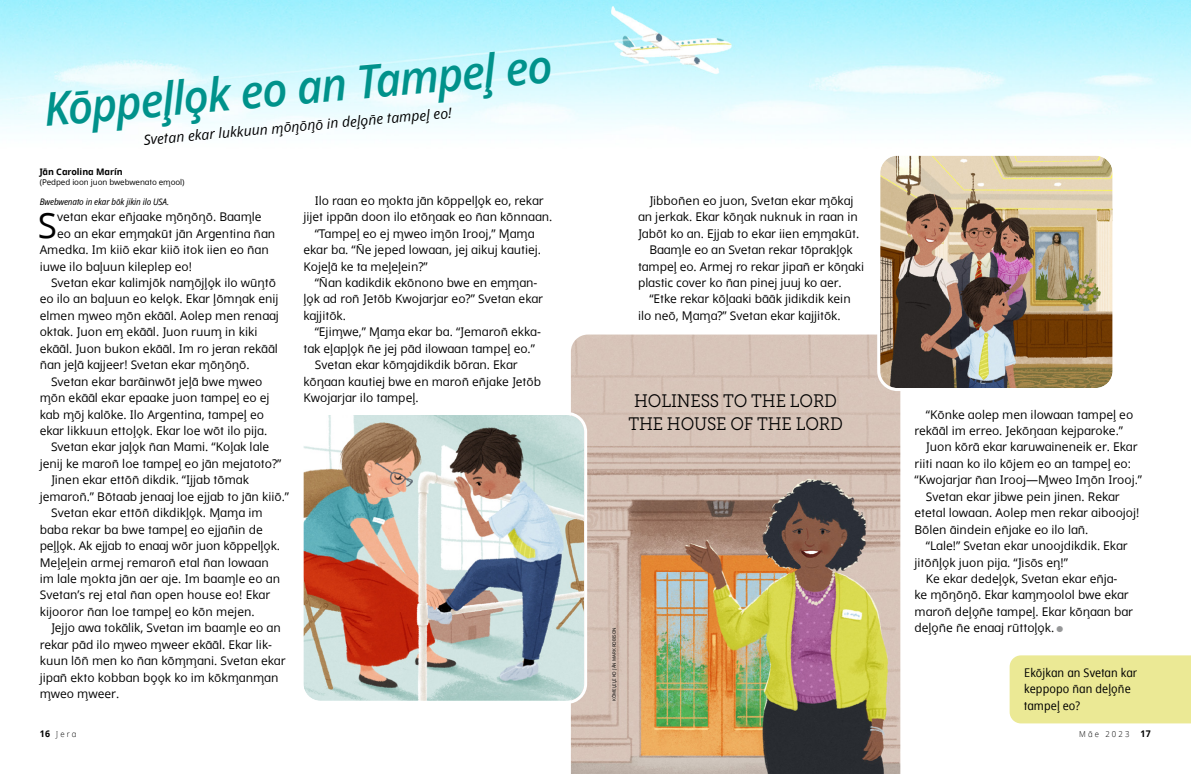
<style>
.page{position:relative;width:1191px;height:774px;background:#fff}
.page>*{position:absolute;margin:0;border:0;box-sizing:border-box;transform-origin:0 0}
.t1{font:italic 600 46px "Dots Solidlds Lat";color:#00928b;scale:.96 1}
.p1_first{font:35px "Dots Solidlds Lat";color:#000}
.Holiness_to_the_Lord{font:18px/23px "Museo Slablds Lat 300";letter-spacing:-.01em;color:#000;text-align:center;scale:.92 1}
.t2{font:italic 14px "Dots Solidlds Lat";color:#000}
.p1{font:12px/16.4px "Dots Solidlds Lat";color:#000}
.p1_first-2{font:12px "Dots Solidlds Lat";color:#000}
.t3{font:12px/16.6px "Dots Solid Condlds Lat";letter-spacing:.01em;color:#000}
.p1_bio{font:italic 9px "Dots Solid Condlds Lat";letter-spacing:-.01em;color:#000}
.p1_author-name{font:700 9px "Dots Solidlds Lat";letter-spacing:-.005em;color:#000}
.t4{font:300 8.2px "Dots Solidlds Lat";letter-spacing:.28em;color:#000;scale:.95 1}
.p1_author-role{font:8px "Dots Solidlds Lat";letter-spacing:-.005em;color:#000}
.t5{font:4.5px "Dots Solidlds Lat";color:#000}
.s1{font-family:"Ding P Ilds Dpi";font-size:8.5px;color:#969798}
.s2{font-weight:700;font-size:9.2px}
</style>
<div class="page">
<div style="left:1009px;top:655px;width:182px;height:68px;background:#ebe995"></div>
<img style="left:571px;top:334px;width:329px;height:440px">
<img style="left:304px;top:415px;width:280px;height:286px">
<div style="left:300px;top:412px;width:287px;height:292px;border:3px solid #fff;border-radius:19px"></div>
<img style="left:0;top:0;width:1191px;height:129px">
<img style="left:880px;top:157px;width:231px;height:231px">
<div style="left:877px;top:153px;width:238px;height:238px;border:3px solid #fff;border-radius:19px"></div>
<p class="t1" style="left:41px;top:75px;width:533px;rotate:-5deg">Kōppeļlo̧k eo an Tampeļ eo</p>
<p class="p1_author-name" style="left:40px;top:165px;width:85px">Jān Carolina Marín</p>
<p class="p1_author-role" style="left:40px;top:177px;width:146px">(Pedped ioon juon bwebwenato em̧ool)</p>
<p class="t2" style="left:143px;top:129px;width:311px;rotate:-5deg">Svetan ekar lukkuun m̧ōņōņō in deļo̧n̄e tampeļ eo!</p>
<p class="p1_bio" style="left:40px;top:195px;width:131px">Bwebwenato in ekar bōk jikin ilo USA.</p>
<p class="p1_first" style="left:38px;top:199px;width:21px">S</p>
<p class="p1_first-2" style="left:57px;top:208px;width:206px">vetan ekar en̄jaake m̧ōņōņō. Baam̧le</p>
<p class="p1_first-2" style="left:57px;top:224px;width:219px">eo an ekar em̧m̧akūt jān Argentina n̄an</p>
<p class="p1_first-2" style="left:40px;top:241px;width:230px">Amedka. Im kiiō ekar kiiō itok iien eo n̄an</p>
<p class="p1_first-2" style="left:40px;top:257px;width:154px">iuwe ilo baļuun kileplep eo!</p>
<p class="p1" style="left:40px;top:274px;width:241px;text-indent:11px">Svetan ekar kalimjōk nam̧ōjļo̧k ilo wūņtō eo ilo an baļuun eo kelo̧k. Ekar ļōmņak enij elmen m̧weo m̧ōn ekāāl. Aolep men renaaj oktak. Juon em̧ ekāāl. Juon ruum̧ in kiki ekāāl. Juon bukon ekāāl. Im ro jeran rekāāl n̄an jeļā kajjeer! Svetan ekar m̧ōņōņō.</p>
<p class="p1" style="left:40px;top:373px;width:231px;text-align:center">Svetan ekar barāinwōt jeļā bwe m̧weo m̧ōn ekāāl ekar epaake juon tampeļ eo ej kab m̧ōj kalōke. Ilo Argentina, tampeļ eo ekar likkuun ettoļo̧k. Ekar loe wōt ilo pija.</p>
<p class="p1" style="left:40px;top:439px;width:243px;text-align:center">Svetan ekar jaļo̧k n̄an Mami. “Koļak lale jenij ke maron̄ loe tampeļ eo jān mejatoto?”</p>
<p class="p1" style="left:40px;top:472px;width:251px;text-indent:11px">Jinen ekar ettōn̄ dikdik. “Ijjab tōmak jemaron̄.” Bōtaab jenaaj loe ejjab to jān kiiō.”</p>
<p class="p1" style="left:40px;top:505px;width:242px;text-indent:11px">Svetan ekar ettōn̄ dikdikļo̧k. M̧am̧a im baba rekar ba bwe tampeļ eo ejjan̄in de peļļo̧k. Ak ejjab to enaaj wōr juon kōppelļo̧k.<br>Meļeļein armej remaron̄ etal n̄an lowaan im lale m̧okta jān aer aje. Im baam̧le eo an Svetan’s rej etal n̄an open house eo! Ekar kijooror n̄an loe tampeļ eo kōn mejen.</p>
<p class="p1" style="left:40px;top:620px;width:247px;text-indent:11px">Jejjo awa tokālik, Svetan im baam̧le eo an rekar pād ilo m̧weo m̧weer ekāāl. Ekar lik&shy;kuun lōn̄ men ko n̄an kōm̧m̧ani. Svetan ekar jipan̄ ekto kobban bo̧o̧k ko im kōkm̧anm̧an m̧weo m̧weer.</p>
<p class="p1" style="left:303px;top:192px;width:250px;text-align:center">Ilo raan eo m̧okta jān kōppelļo̧k eo, rekar jijet ippān doon ilo etōņaak eo n̄an kōnnaan.</p>
<p class="p1" style="left:303px;top:225px;width:239px;text-indent:11px">“Tampeļ eo ej m̧weo im̧ōn Irooj,” M̧am̧a ekar ba. “N̄e jeped lowaan, jej aikuj kautiej.<br>Kojeļā ke ta meļeļein?”</p>
<p class="p1" style="left:303px;top:274px;width:241px;text-indent:11px">“N̄an kadikdik ekōnono bwe en em̧m̧an&shy;ļo̧k ad ron̄ Jetōb Kwojarjar eo?” Svetan ekar kajjitōk.</p>
<p class="p1" style="left:303px;top:324px;width:239px;text-indent:11px">“Ejim̧we,” M̧am̧a ekar ba. “Jemaron̄ ekka&shy;tak eļapļo̧k n̄e jej pād ilowaan tampeļ eo.”</p>
<p class="p1" style="left:303px;top:357px;width:239px;text-indent:11px">Svetan ekar kōm̧ajdikdik bōran. Ekar kōņaan kautiej bwe en maron̄ en̄jake Jetōb<br>Kwojarjar ilo tampeļ.</p>
<p class="p1" style="left:638px;top:192px;width:223px;text-align:center">Jibbon̄en eo juon, Svetan ekar m̧ōkaj an jerkak. Ekar kōņak nuknuk in raan in<br>Jabōt ko an. Ejjab to ekar iien em̧m̧akūt.</p>
<p class="p1" style="left:638px;top:242px;width:228px;text-indent:11px">Baam̧le eo an Svetan rekar tōprakļo̧k tampeļ eo. Armej ro rekar jipan̄ er kōņaki plastic cover ko n̄an pinej juuj ko aer.</p>
<p class="p1" style="left:638px;top:291px;width:214px;text-indent:11px">“Etke rekar kōļaaki bāāk jidikdik kein ilo neō, M̧am̧a?” Svetan ekar kajjitōk.</p>
<p class="Holiness_to_the_Lord" style="left:628px;top:388px;width:235px">HOLINESS TO THE LORD<br>THE HOUSE OF THE LORD</p>
<p class="t5" style="left:611px;top:701px;width:75px;rotate:-90deg">KŌMEĻEĻE KO JĀN MARK ROBISON</p>
<p class="p1" style="left:914px;top:406px;width:220px;text-indent:11px">“Kōnke aolep men ilowaan tampeļ eo rekāāl im erreo. Jekōņaan kejparoke.”</p>
<p class="p1" style="left:914px;top:439px;width:229px;text-indent:11px">Juon kōrā ekar karuwaineneik er. Ekar riiti naan ko ilo kōjem eo an tampeļ eo: “Kwojarjar n̄an Irooj—M̧weo Im̧ōn Irooj.”</p>
<p class="p1" style="left:914px;top:488px;width:226px;text-indent:11px">Svetan ekar jibwe pein jinen. Rekar etetal lowaan. Aolep men rekar aiboojoj!<br>Bōlen āindein en̄jake eo ilo lan̄.</p>
<p class="p1" style="left:914px;top:538px;width:215px;text-indent:11px">“Lale!” Svetan ekar unoojdikdik. Ekar jitōn̄ļo̧k juon pija. “Jisōs eņ!”</p>
<p class="p1" style="left:914px;top:570px;width:220px;text-indent:11px">Ke ekar dedeļo̧k, Svetan ekar en̄ja&shy;ke m̧ōņōņō. Ekar kam̧m̧oolol bwe ekar maron̄ deļo̧n̄e tampeļ. Ekar kōņaan bar deļo̧n̄e n̄e enaaj rūttoļo̧k. <span class="s1">●</span></p>
<p class="t3" style="left:1024px;top:664px;width:115px">Ekōjkan an Svetan kar keppopo n̄an deļo̧n̄e tampeļ eo?</p>
<p class="t4" style="left:40px;top:728px;width:40px"><span class="s2">16</span> Jera</p>
<p class="t4" style="left:1079px;top:728px;width:77px">Māe 2023 <span class="s2">17</span></p>
</div>
